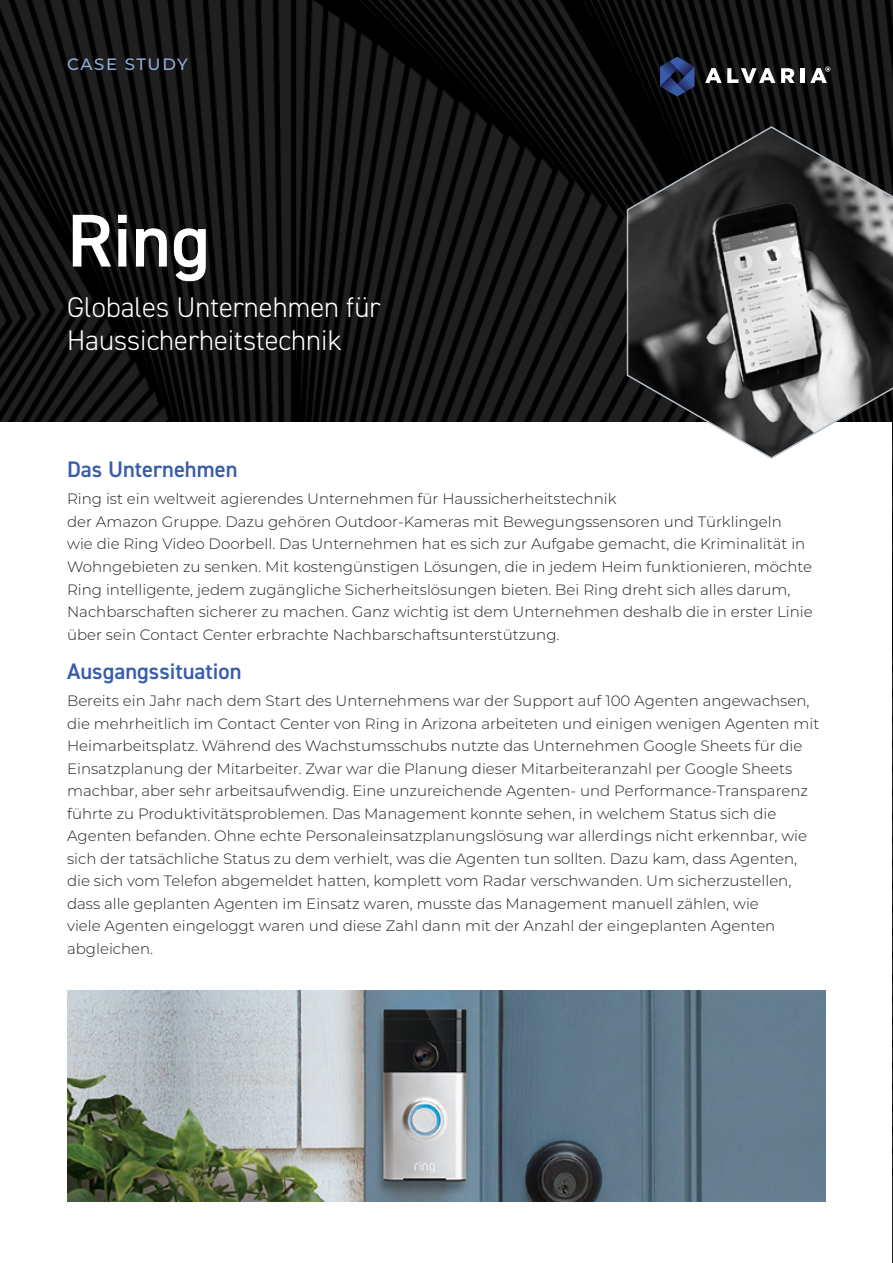
<style>
.page{position:relative;width:893px;height:1263px;background:#fff}
.page>*{position:absolute;margin:0;border:0;box-sizing:border-box;transform-origin:0 0}
.Title_Line_cover{font:600 75px "DIN2014";color:#fff}
.Cover_Subheadline_wh{font:300 28.5px/33px "DIN2014";color:#fff}
.Subhead_Blue{font:600 22.5px "DIN2014";color:#385caa}
.Asset_Descriptor_cov{font:500 16.5px "Montserrat";letter-spacing:.09em;color:#91acd8}
.Body{font:300 15px/22.5px "Montserrat";color:#231f20}
</style>
<div class="page">
<img style="left:0;top:0;width:893px;height:1263px">
<div style="left:1px;top:423px;width:891px;height:840px;background:#fff"></div>
<svg style="left:705px;top:68px;width:70px;height:15px"></svg>
<svg style="left:781px;top:68px;width:14px;height:15px"></svg>
<div style="left:800px;top:68px;width:5px;height:15px;background:#fff"></div>
<svg style="left:660px;top:57px;width:34px;height:39px"></svg>
<svg style="left:810px;top:67px;width:20px;height:16px"></svg>
<svg style="left:625px;top:125px;width:268px;height:335px;background:#5e5e5e"></svg>
<img style="left:67px;top:990px;width:759px;height:211px">
<p class="Asset_Descriptor_cov" style="left:67px;top:53px;width:122px">CASE STUDY</p>
<p class="Title_Line_cover" style="left:67px;top:191px;width:145px">Ring</p>
<p class="Cover_Subheadline_wh" style="left:67px;top:291px;width:315px">Globales Unternehmen für<br>Haussicherheitstechnik</p>
<p class="Subhead_Blue" style="left:67px;top:454px;width:172px">Das Unternehmen</p>
<p class="Body" style="left:67px;top:487px;width:747px">Ring ist ein weltweit agierendes Unternehmen für Haussicherheitstechnik<br>der Amazon Gruppe. Dazu gehören Outdoor-Kameras mit Bewegungssensoren und Türklingeln<br>wie die Ring Video Doorbell. Das Unternehmen hat es sich zur Aufgabe gemacht, die Kriminalität in Wohngebieten zu senken. Mit kostengünstigen Lösungen, die in jedem Heim funktionieren, möchte Ring intelligente, jedem zugängliche Sicherheitslösungen bieten. Bei Ring dreht sich alles darum, Nachbarschaften sicherer zu machen. Ganz wichtig ist dem Unternehmen deshalb die in erster Linie über sein Contact Center erbrachte Nachbarschaftsunterstützung.</p>
<p class="Subhead_Blue" style="left:67px;top:656px;width:176px">Ausgangssituation</p>
<p class="Body" style="left:67px;top:689px;width:754px">Bereits ein Jahr nach dem Start des Unternehmens war der Support auf 100 Agenten angewachsen, die mehrheitlich im Contact Center von Ring in Arizona arbeiteten und einigen wenigen Agenten mit Heimarbeitsplatz. Während des Wachstumsschubs nutzte das Unternehmen Google Sheets für die Einsatzplanung der Mitarbeiter. Zwar war die Planung dieser Mitarbeiteranzahl per Google Sheets machbar, aber sehr arbeitsaufwendig. Eine unzureichende Agenten- und Performance-Transparenz führte zu Produktivitätsproblemen. Das Management konnte sehen, in welchem Status sich die Agenten befanden. Ohne echte Personaleinsatzplanungslösung war allerdings nicht erkennbar, wie sich der tatsächliche Status zu dem verhielt, was die Agenten tun sollten. Dazu kam, dass Agenten, die sich vom Telefon abgemeldet hatten, komplett vom Radar verschwanden. Um sicherzustellen, dass alle geplanten Agenten im Einsatz waren, musste das Management manuell zählen, wie<br>viele Agenten eingeloggt waren und diese Zahl dann mit der Anzahl der eingeplanten Agenten abgleichen.</p>
</div>
